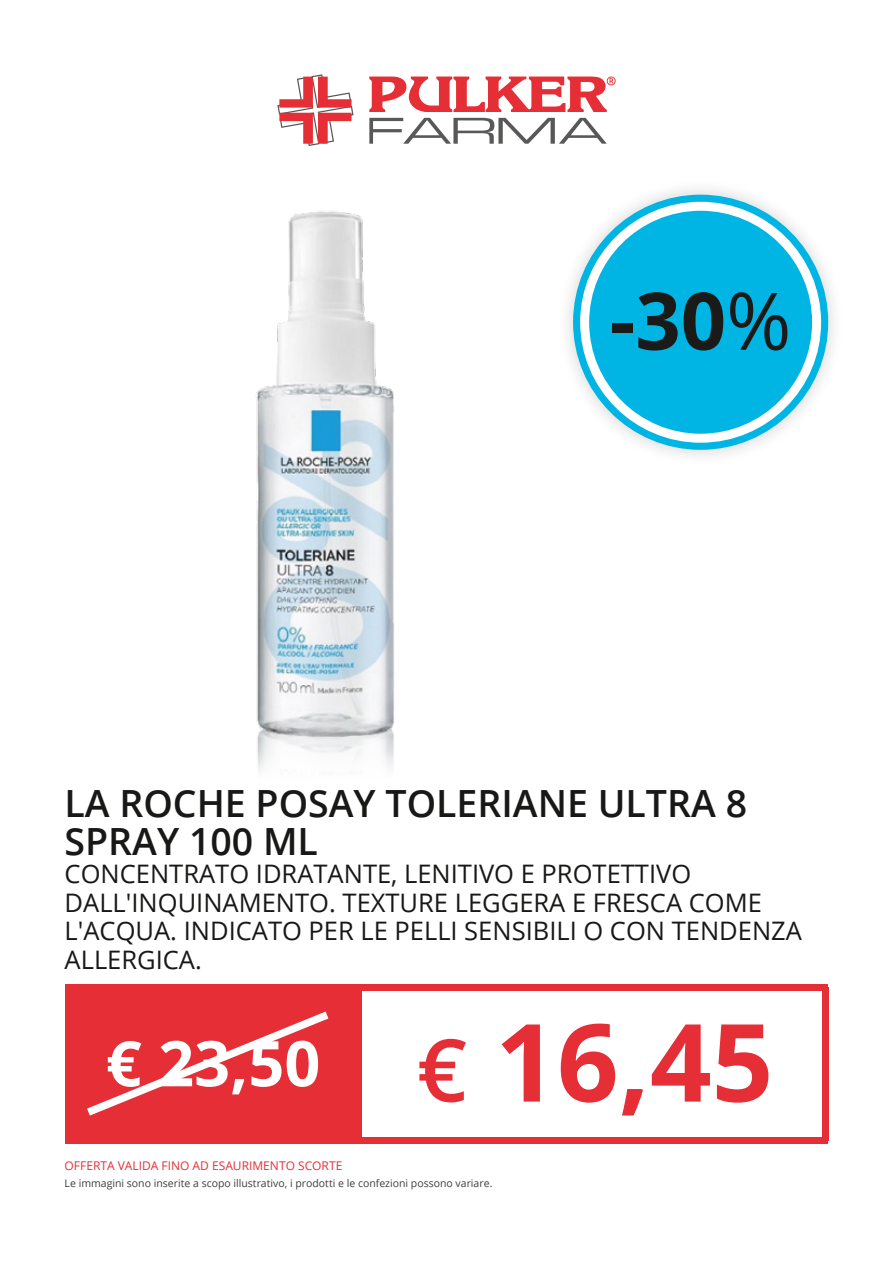
<style>
.page{position:relative;width:893px;height:1263px;background:#fff}
.page>*{position:absolute;margin:0;border:0;box-sizing:border-box;transform-origin:0 0}
.t1{font:700 79.5px "Open Sans";color:#1a1b19}
.t2{font:700 63px "Open Sans";color:#fff}
.t3{font:600 37.5px/37.5px "Open Sans";color:#181817}
.t4{font:25.5px/28.5px "Open Sans";color:#181817}
.t5{font:12px "Open Sans";color:#e52e36}
.t6{font:10.5px "Open Sans";color:#3e3e3d}
.s1{font-weight:400}
.s2{font-weight:600;font-size:87px;color:#e52e36}
.s3{font-size:108px;color:#e52e36}
</style>
<div class="page">
<img style="left:255px;top:211px;width:139px;height:560px">
<div style="left:65px;top:984px;width:296px;height:159px;background:#e52e36"></div>
<div style="left:361px;top:984px;width:467px;height:6px;background:#e52e36"></div>
<div style="left:361px;top:1137px;width:467px;height:6px;background:#e52e36"></div>
<div style="left:822px;top:987px;width:6px;height:153px;background:#e52e36"></div>
<svg style="left:87px;top:1011px;width:241px;height:104px"></svg>
<img style="left:567px;top:189px;width:267px;height:267px">
<div style="left:573px;top:195px;width:255px;height:255px;background:#00b4e4;border-radius:50%"></div>
<svg style="left:580px;top:202px;width:241px;height:241px"></svg>
<svg style="left:369px;top:118px;width:238px;height:26px"></svg>
<svg style="left:369px;top:77px;width:247px;height:35px"></svg>
<svg style="left:277px;top:74px;width:77px;height:72px"></svg>
<h1 class="t1" style="left:610px;top:265px;width:183px">-30<span class="s1">%</span></h1>
<h3 class="t3" style="left:65px;top:784px;width:684px">LA ROCHE POSAY TOLERIANE ULTRA 8<br>SPRAY 100 ML</h3>
<p class="t4" style="left:65px;top:859px;width:739px">CONCENTRATO IDRATANTE, LENITIVO E PROTETTIVO DALL'INQUINAMENTO. TEXTURE LEGGERA E FRESCA COME L'ACQUA. INDICATO PER LE PELLI SENSIBILI O CON TENDENZA ALLERGICA.</p>
<h2 class="t2" style="left:106px;top:1019px;width:669px">€ 23,50 <span class="s2">€</span> <span class="s3">16,45</span></h2>
<p class="t5" style="left:65px;top:1157px;width:279px">OFFERTA VALIDA FINO AD ESAURIMENTO SCORTE</p>
<p class="t6" style="left:65px;top:1175px;width:429px">Le immagini sono inserite a scopo illustrativo, i prodotti e le confezioni possono variare.</p>
</div>
